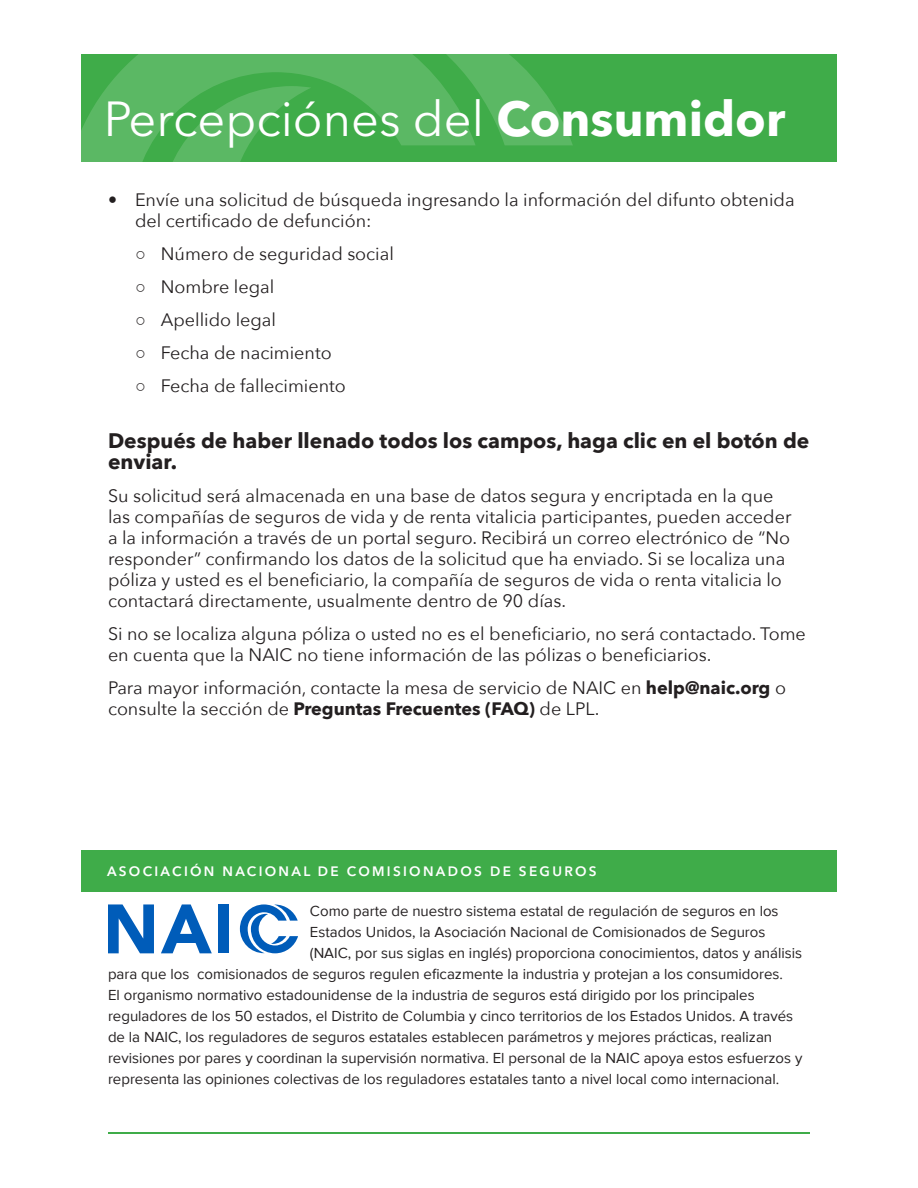
<style>
.page{position:relative;width:918px;height:1188px;background:#fff}
.page>*{position:absolute;margin:0;border:0;box-sizing:border-box;transform-origin:0 0}
.t1{font:48.75px "Avenir Next LT Pro";color:#fff}
.Subheading{font:700 21px/21px "Avenir Next";color:#231f20}
.text{font:18px/21px "Avenir Next";color:#231f20}
.t2{font:15px "Proxima Nova";color:#231f20}
.t3{font:600 13.5px "Avenir Next LT Pro";letter-spacing:.17em;color:#fff}
.s1{font-weight:700}
.s2{font-family:"Arial"}
</style>
<div class="page">
<div style="left:219px;top:904px;width:10px;height:49px;background:#005cb9"></div>
<svg style="left:161px;top:904px;width:51px;height:49px"></svg>
<svg style="left:108px;top:904px;width:46px;height:49px"></svg>
<svg style="left:240px;top:904px;width:58px;height:49px"></svg>
<div style="left:81px;top:850px;width:756px;height:42px;background:#3fac49"></div>
<hr style="left:108px;top:1132px;width:702px;height:2px;background:#3fac49">
<div style="left:81px;top:54px;width:756px;height:108px;background:#3fac49"></div>
<svg style="left:81px;top:54px;width:492px;height:108px;fill:#5bb864"></svg>
<h1 class="t1" style="left:104px;top:90px;width:683px">Percepciónes del <span class="s1">Consumidor</span></h1>
<p class="text" style="left:135px;top:189px;width:661px;text-indent:-27px">• Envíe una solicitud de búsqueda ingresando la información del difunto obtenida del certificado de defunción:</p>
<p class="text" style="left:135px;top:243px;width:260px"><span class="s2">○</span> Número de seguridad social</p>
<p class="text" style="left:135px;top:276px;width:141px"><span class="s2">○</span> Nombre legal</p>
<p class="text" style="left:135px;top:308px;width:143px"><span class="s2">○</span> Apellido legal</p>
<p class="text" style="left:135px;top:341px;width:198px"><span class="s2">○</span> Fecha de nacimiento</p>
<p class="text" style="left:135px;top:374px;width:212px"><span class="s2">○</span> Fecha de fallecimiento</p>
<p class="Subheading" style="left:108px;top:430px;width:703px">Después de haber llenado todos los campos, haga clic en el botón de enviar.</p>
<p class="text" style="left:108px;top:484px;width:685px">Su solicitud será almacenada en una base de datos segura y encriptada en la que las compañías de seguros de vida y de renta vitalicia participantes, pueden acceder a la información a través de un portal seguro. Recibirá un correo electrónico de “No responder” confirmando los datos de la solicitud que ha enviado. Si se localiza una póliza y usted es el beneficiario, la compañía de seguros de vida o renta vitalicia lo contactará directamente, usualmente dentro de 90 días.</p>
<p class="text" style="left:108px;top:622px;width:699px">Si no se localiza alguna póliza o usted no es el beneficiario, no será contactado. Tome en cuenta que la NAIC no tiene información de las pólizas o beneficiarios.</p>
<p class="text" style="left:108px;top:676px;width:679px">Para mayor información, contacte la mesa de servicio de NAIC en <span class="s1">help@naic.org</span> o consulte la sección de <span class="s1">Preguntas Frecuentes (FAQ)</span> de LPL.</p>
<p class="t3" style="left:107px;top:863px;width:491px">ASOCIACIÓN NACIONAL DE COMISIONADOS DE SEGUROS</p>
<p class="t2" style="left:310px;top:900px;width:470px">Como parte de nuestro sistema estatal de regulación de seguros en los</p>
<p class="t2" style="left:310px;top:921px;width:457px">Estados Unidos, la Asociación Nacional de Comisionados de Seguros</p>
<p class="t2" style="left:310px;top:942px;width:494px">(NAIC, por sus siglas en inglés) proporciona conocimientos, datos y análisis</p>
<p class="t2" style="left:108px;top:963px;width:677px">para que los comisionados de seguros regulen eficazmente la industria y protejan a los consumidores.</p>
<p class="t2" style="left:108px;top:984px;width:648px">El organismo normativo estadounidense de la industria de seguros está dirigido por los principales</p>
<p class="t2" style="left:108px;top:1005px;width:687px">reguladores de los 50 estados, el Distrito de Columbia y cinco territorios de los Estados Unidos. A través</p>
<p class="t2" style="left:108px;top:1026px;width:666px">de la NAIC, los reguladores de seguros estatales establecen parámetros y mejores prácticas, realizan</p>
<p class="t2" style="left:108px;top:1047px;width:696px">revisiones por pares y coordinan la supervisión normativa. El personal de la NAIC apoya estos esfuerzos y</p>
<p class="t2" style="left:108px;top:1068px;width:673px">representa las opiniones colectivas de los reguladores estatales tanto a nivel local como internacional.</p>
</div>
